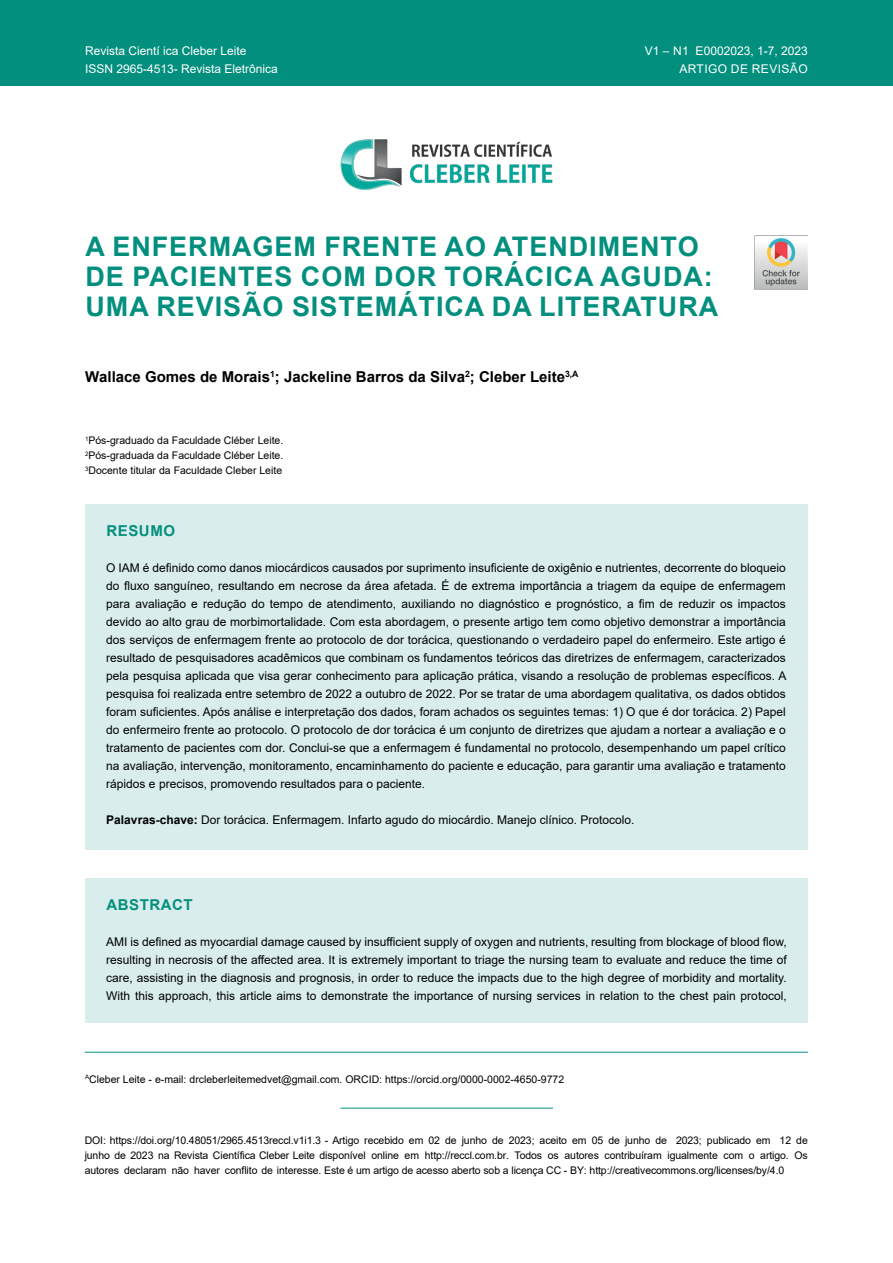
<style>
.page{position:relative;width:893px;height:1263px;background:#fff}
.page>*{position:absolute;margin:0;border:0;box-sizing:border-box;transform-origin:0 0}
.t1{font:700 27px/30px "Arial";letter-spacing:.035em;color:#038f7e}
.t2{font:700 15px "Arial";color:#000}
.t3{font:700 15px "Arial";letter-spacing:.035em;color:#038f7e}
.t4{font:12px/18px "Arial";color:#000;text-align:justify}
.t5{font:12px/18px "Arial";color:#fff}
.t6{font:12px/18px "Arial";letter-spacing:.02em;color:#fff;text-align:right}
.t7{font:10.5px/15px "Arial";color:#000;text-align:justify}
.s1{font-weight:700}
</style>
<div class="page">
<div style="left:0;top:0;width:893px;height:85px;background:#038f7e"></div>
<img style="left:340px;top:139px;width:213px;height:51px">
<div style="left:85px;top:504px;width:722px;height:345px;background:#d9eeec"></div>
<hr style="left:85px;top:1052px;width:723px;height:1px;background:#038f7e">
<hr style="left:340px;top:1108px;width:213px;height:1px;background:#038f7e">
<img style="left:754px;top:236px;width:53px;height:53px">
<div style="left:85px;top:878px;width:723px;height:145px;background:#d9eeec"></div>
<p class="t5" style="left:85px;top:42px;width:194px">Revista Cientí ica Cleber Leite<br>ISSN 2965-4513- Revista Eletrônica</p>
<p class="t6" style="left:645px;top:42px;width:165px">V1 – N1 E0002023, 1-7, 2023<br>ARTIGO DE REVISÃO</p>
<h1 class="t1" style="left:86px;top:232px;width:634px">A ENFERMAGEM FRENTE AO ATENDIMENTO<br>DE PACIENTES COM DOR TORÁCICA AGUDA:<br>UMA REVISÃO SISTEMÁTICA DA LITERATURA</h1>
<p class="t2" style="left:85px;top:366px;width:495px">Wallace Gomes de Morais<sup>1</sup>; Jackeline Barros da Silva<sup>2</sup>; Cleber Leite<sup>3,A</sup></p>
<p class="t7" style="left:85px;top:433px;width:200px"><sup>1</sup>Pós-graduado da Faculdade Cléber Leite.<br><sup>2</sup>Pós-graduada da Faculdade Cléber Leite.<br><sup>3</sup>Docente titular da Faculdade Cleber Leite</p>
<p class="t3" style="left:107px;top:520px;width:70px">RESUMO</p>
<p class="t4" style="left:106px;top:559px;width:682px">O IAM é definido como danos miocárdicos causados por suprimento insuficiente de oxigênio e nutrientes, decorrente do bloqueio do fluxo sanguíneo, resultando em necrose da área afetada. É de extrema importância a triagem da equipe de enfermagem para avaliação e redução do tempo de atendimento, auxiliando no diagnóstico e prognóstico, a fim de reduzir os impactos devido ao alto grau de morbimortalidade. Com esta abordagem, o presente artigo tem como objetivo demonstrar a importância dos serviços de enfermagem frente ao protocolo de dor torácica, questionando o verdadeiro papel do enfermeiro. Este artigo é resultado de pesquisadores acadêmicos que combinam os fundamentos teóricos das diretrizes de enfermagem, caracterizados pela pesquisa aplicada que visa gerar conhecimento para aplicação prática, visando a resolução de problemas específicos. A pesquisa foi realizada entre setembro de 2022 a outubro de 2022. Por se tratar de uma abordagem qualitativa, os dados obtidos foram suficientes. Após análise e interpretação dos dados, foram achados os seguintes temas: 1) O que é dor torácica. 2) Papel do enfermeiro frente ao protocolo. O protocolo de dor torácica é um conjunto de diretrizes que ajudam a nortear a avaliação e o tratamento de pacientes com dor. Conclui-se que a enfermagem é fundamental no protocolo, desempenhando um papel crítico na avaliação, intervenção, monitoramento, encaminhamento do paciente e educação, para garantir uma avaliação e tratamento rápidos e precisos, promovendo resultados para o paciente.</p>
<p class="t4" style="left:106px;top:811px;width:530px"><span class="s1">Palavras-chave:</span> Dor torácica. Enfermagem. Infarto agudo do miocárdio. Manejo clínico. Protocolo.</p>
<p class="t3" style="left:107px;top:894px;width:88px">ABSTRACT</p>
<p class="t4" style="left:106px;top:933px;width:682px">AMI is defined as myocardial damage caused by insufficient supply of oxygen and nutrients, resulting from blockage of blood flow, resulting in necrosis of the affected area. It is extremely important to triage the nursing team to evaluate and reduce the time of care, assisting in the diagnosis and prognosis, in order to reduce the impacts due to the high degree of morbidity and mortality.<br>With this approach, this article aims to demonstrate the importance of nursing services in relation to the chest pain protocol,</p>
<p class="t7" style="left:85px;top:1072px;width:481px"><sup>A</sup>Cleber Leite - e-mail: drcleberleitemedvet@gmail.com. ORCID: https://orcid.org/0000-0002-4650-9772</p>
<p class="t7" style="left:85px;top:1133px;width:725px">DOI: https://doi.org/10.48051/2965.4513reccl.v1i1.3 - Artigo recebido em 02 de junho de 2023; aceito em 05 de junho de 2023; publicado em 12 de junho de 2023 na Revista Científica Cleber Leite disponível online em http://reccl.com.br. Todos os autores contribuíram igualmente com o artigo. Os autores declaram não haver conflito de interesse. Este é um artigo de acesso aberto sob a licença CC - BY: http://creativecommons.org/licenses/by/4.0</p>
</div>
